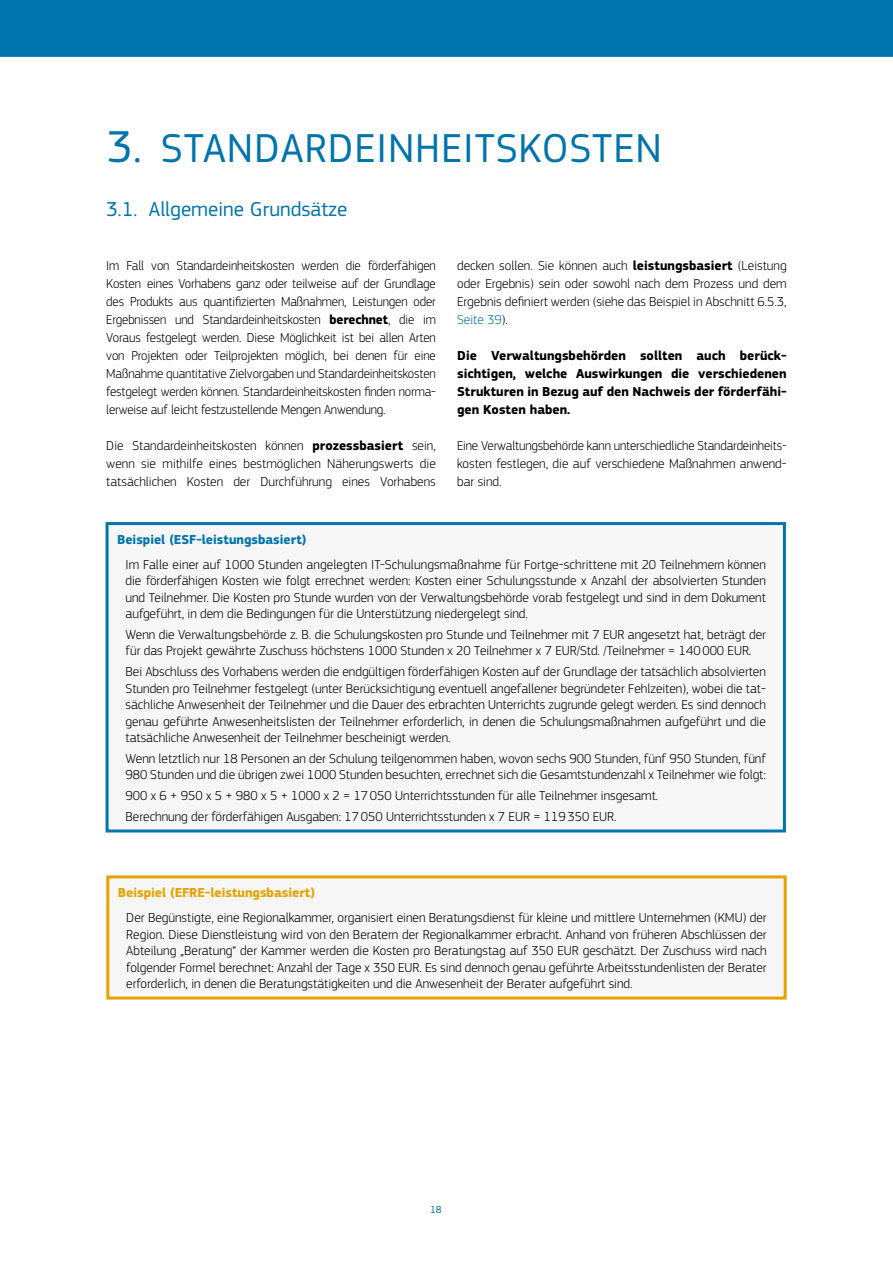
<style>
.page{position:relative;width:893px;height:1263px;background:#fff}
.page>*{position:absolute;margin:0;border:0;box-sizing:border-box;transform-origin:0 0}
.t1{font:42px "EC Square Sans Pro";letter-spacing:.02em;color:#0074ac}
.t2{font:21px "EC Square Sans Pro";color:#0074ac}
.t3{font:300 13.5px/18px "EC Square Sans Pro";color:#000;text-align:justify}
.t4{font:700 13.5px/18px "EC Square Sans Pro";color:#000;text-align:justify}
.t5{font:700 13.5px "EC Square Sans Pro";color:#e6a200}
.t6{font:700 13.5px "EC Square Sans Pro";color:#0074ac}
.t7{font:10.5px "EC Square Sans Pro";color:#0074ac}
.s1{font-size:46.5px}
.s2{font-weight:700}
.s3{color:#0074ac}
.s4{font-weight:400;font-style:italic}
</style>
<div class="page">
<div style="left:0;top:0;width:893px;height:57px;background:#0074ac"></div>
<div style="left:107px;top:524px;width:677px;height:307px;background:#f6f6f6"></div>
<div style="left:106px;top:522px;width:680px;height:310px;border:3px solid #0074ac"></div>
<div style="left:108px;top:877px;width:677px;height:121px;background:#f6f6f6"></div>
<div style="left:106px;top:875px;width:681px;height:124px;border:3px solid #e6a200"></div>
<h1 class="t1" style="left:107px;top:124px;width:557px"><span class="s1">3.</span> STANDARDEINHEITSKOSTEN</h1>
<h2 class="t2" style="left:106px;top:197px;width:243px">3.1. Allgemeine Grundsätze</h2>
<p class="t3" style="left:106px;top:256px;width:331px">Im Fall von Standardeinheitskosten werden die förderfähigen Kosten eines Vorhabens ganz oder teilweise auf der Grundlage des Produkts aus quantifizierten Maßnahmen, Leistungen oder Ergebnissen und Standardeinheitskosten <span class="s2">berechnet</span>, die im Voraus festgelegt werden. Diese Möglichkeit ist bei allen Arten von Projekten oder Teilprojekten möglich, bei denen für eine Maßnahme quantitative Zielvorgaben und Standardeinheitskosten festgelegt werden können. Standardeinheitskosten finden norma&shy;lerweise auf leicht festzustellende Mengen Anwendung.</p>
<p class="t3" style="left:106px;top:436px;width:331px">Die Standardeinheitskosten können <span class="s2">prozessbasiert</span> sein, wenn sie mithilfe eines bestmöglichen Näherungswerts die tatsächlichen Kosten der Durchführung eines Vorhabens</p>
<p class="t3" style="left:457px;top:256px;width:331px">decken sollen. Sie können auch <span class="s2">leistungsbasiert</span> (Leistung oder Ergebnis) sein oder sowohl nach dem Prozess und dem Ergebnis definiert werden (siehe das Beispiel in Abschnitt 6.5.3, <span class="s3">Seite 39</span>).</p>
<p class="t4" style="left:457px;top:347px;width:331px">Die Verwaltungsbehörden sollten auch berück&shy;sichtigen, welche Auswirkungen die verschiedenen Strukturen in Bezug auf den Nachweis der förderfähi&shy;gen Kosten haben.</p>
<p class="t3" style="left:457px;top:436px;width:331px">Eine Verwaltungsbehörde kann unterschiedliche Standardeinheits&shy;kosten festlegen, die auf verschiedene Maßnahmen anwend&shy;bar sind.</p>
<p class="t6" style="left:117px;top:531px;width:191px">Beispiel (ESF-leistungsbasiert)</p>
<p class="t3" style="left:126px;top:556px;width:642px;line-height:16.5px">Im Falle einer auf 1000 Stunden angelegten IT-Schulungsmaßnahme für Fortge-schrittene mit 20 Teilnehmern können die förderfähigen Kosten wie folgt errechnet werden: Kosten einer Schulungsstunde x Anzahl der absolvierten Stunden und Teilnehmer. Die Kosten pro Stunde wurden von der Verwaltungsbehörde vorab festgelegt und sind in dem Dokument aufgeführt, in dem die Bedingungen für die Unterstützung niedergelegt sind.</p>
<p class="t3" style="left:126px;top:626px;width:642px;line-height:16.5px">Wenn die Verwaltungsbehörde z. B. die Schulungskosten pro Stunde und Teilnehmer mit 7 EUR angesetzt hat, beträgt der für das Projekt gewährte Zuschuss höchstens 1000 Stunden x 20 Teilnehmer x 7 EUR/Std. /Teilnehmer = 140000 EUR<span class="s4">.</span></p>
<p class="t3" style="left:126px;top:663px;width:642px;line-height:16.5px">Bei Abschluss des Vorhabens werden die endgültigen förderfähigen Kosten auf der Grundlage der tatsächlich absolvierten Stunden pro Teilnehmer festgelegt (unter Berücksichtigung eventuell angefallener begründeter Fehlzeiten), wobei die tat&shy;sächliche Anwesenheit der Teilnehmer und die Dauer des erbrachten Unterrichts zugrunde gelegt werden. Es sind dennoch genau geführte Anwesenheitslisten der Teilnehmer erforderlich, in denen die Schulungsmaßnahmen aufgeführt und die tatsächliche Anwesenheit der Teilnehmer bescheinigt werden.</p>
<p class="t3" style="left:126px;top:750px;width:642px;line-height:16.5px">Wenn letztlich nur 18 Personen an der Schulung teilgenommen haben, wovon sechs 900 Stunden, fünf 950 Stunden, fünf<br>980 Stunden und die übrigen zwei 1000 Stunden besuchten, errechnet sich die Gesamtstundenzahl x Teilnehmer wie folgt:</p>
<p class="t3" style="left:126px;top:785px;width:534px;line-height:20.7px">900 x 6 + 950 x 5 + 980 x 5 + 1000 x 2 = 17050 Unterrichtsstunden für alle Teilnehmer insgesamt.<br>Berechnung der förderfähigen Ausgaben: 17050 Unterrichtsstunden x 7 EUR = 119350 EUR.</p>
<p class="t5" style="left:118px;top:884px;width:199px">Beispiel (EFRE-leistungsbasiert)</p>
<p class="t3" style="left:126px;top:909px;width:642px;line-height:16.5px">Der Begünstigte, eine Regionalkammer, organisiert einen Beratungsdienst für kleine und mittlere Unternehmen (KMU) der Region. Diese Dienstleistung wird von den Beratern der Regionalkammer erbracht. Anhand von früheren Abschlüssen der Abteilung „Beratung“ der Kammer werden die Kosten pro Beratungstag auf 350 EUR geschätzt. Der Zuschuss wird nach folgender Formel berechnet: Anzahl der Tage x 350 EUR. Es sind dennoch genau geführte Arbeitsstundenlisten der Berater erforderlich, in denen die Beratungstätigkeiten und die Anwesenheit der Berater aufgeführt sind.</p>
<p class="t7" style="left:430px;top:1203px;width:13px">18</p>
</div>
